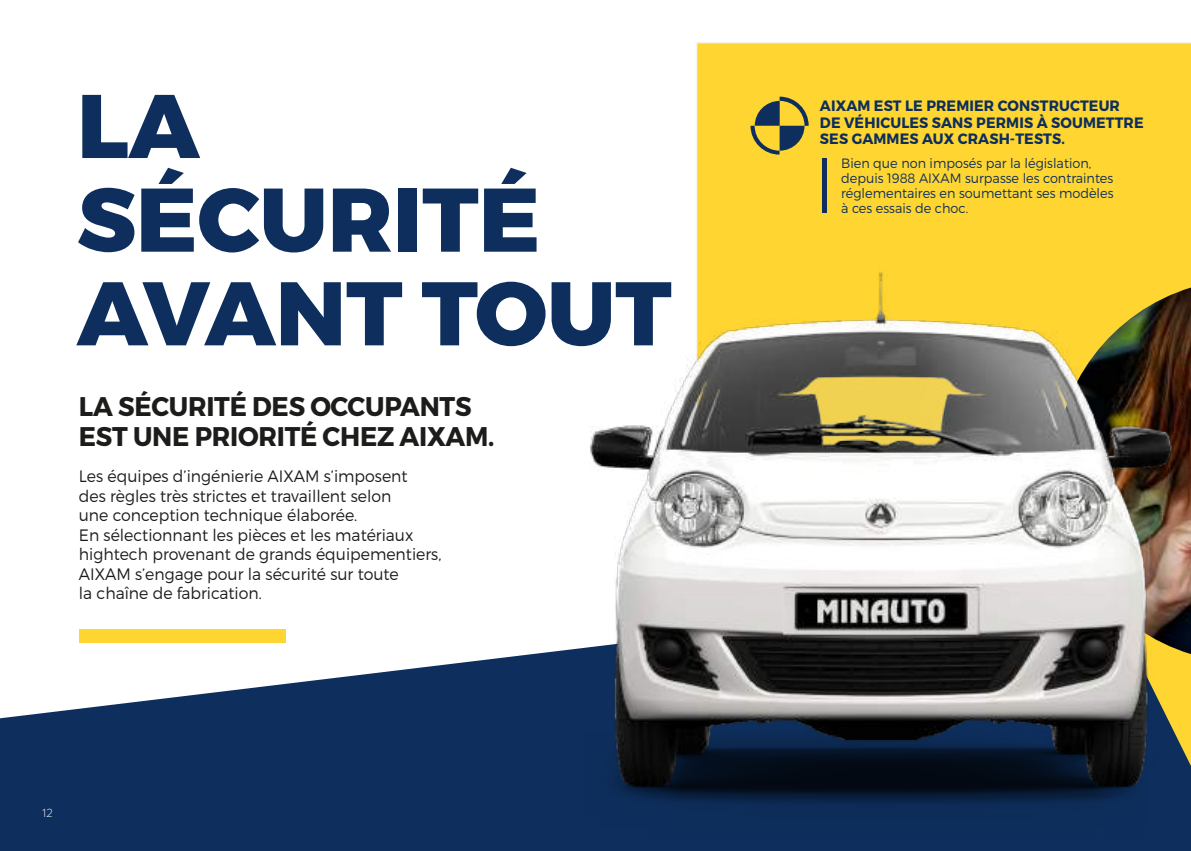
<style>
.page{position:relative;width:1191px;height:851px;background:#fff}
.page>*{position:absolute;margin:0;border:0;box-sizing:border-box;transform-origin:0 0}
.t1{font:800 90px/93.6px "Montserrat";color:#0e2f5d}
.t2{font:700 27px/30px "Montserrat";letter-spacing:-.01em;color:#1c1c1b;scale:.95 1}
.t3{font:300 16.5px/19.5px "Montserrat";color:#1c1c1b;scale:.95 1}
.t4{font:700 15px/16.5px "Montserrat";letter-spacing:.01em;color:#0e2f5d;scale:.95 1}
.t5{font:300 13.5px/15px "Montserrat";color:#0e2f5d;scale:.95 1}
.t6{font:300 12px "Brandon Grotesque";color:#fff}
</style>
<div class="page">
<div style="left:696px;top:42px;width:495px;height:245px;background:#ffd631"></div>
<svg style="left:0;top:629px;width:1191px;height:221px;fill:#0e2f5d"></svg>
<img style="left:1181px;top:287px;width:10px;height:367px">
<hr style="left:822px;top:158px;width:4px;height:55px;background:#0e2f5d">
<svg style="left:750px;top:97px;width:58px;height:58px;background:#a09442"></svg>
<img style="left:579px;top:234px;width:602px;height:608px">
<h1 class="t1" style="left:77px;top:82px;width:596px">LA<br>SÉCURITÉ<br>AVANT TOUT</h1>
<h2 class="t2" style="left:79px;top:391px;width:439px">LA SÉCURITÉ DES OCCUPANTS<br>EST UNE PRIORITÉ CHEZ AIXAM.</h2>
<p class="t3" style="left:79px;top:466px;width:383px">Les équipes d’ingénierie AIXAM s’imposent<br>des règles très strictes et travaillent selon<br>une conception technique élaborée.<br>En sélectionnant les pièces et les matériaux hightech provenant de grands équipementiers, AIXAM s’engage pour la sécurité sur toute<br>la chaîne de fabrication.</p>
<p class="t6" style="left:43px;top:804px;width:12px">12</p>
<p class="t4" style="left:820px;top:98px;width:342px">AIXAM EST LE PREMIER CONSTRUCTEUR<br>DE VÉHICULES SANS PERMIS À SOUMETTRE<br>SES GAMMES AUX CRASH-TESTS.</p>
<p class="t5" style="left:841px;top:155px;width:288px">Bien que non imposés par la législation, depuis 1988 AIXAM surpasse les contraintes réglementaires en soumettant ses modèles à ces essais de choc.</p>
</div>
